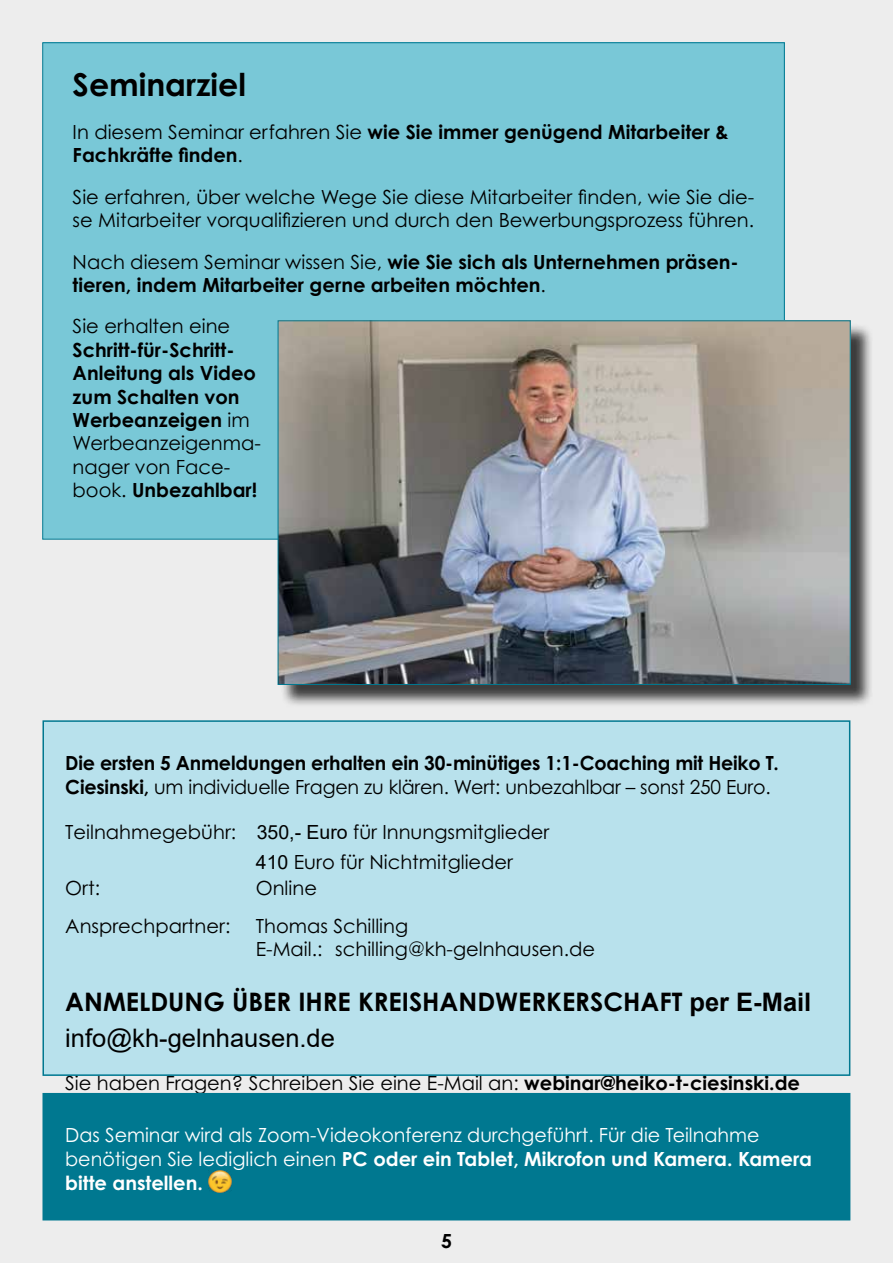
<style>
.page{position:relative;width:893px;height:1263px;background:#ededed}
.page>*{position:absolute;margin:0;border:0;box-sizing:border-box;transform-origin:0 0}
.t1{font:700 31.5px "Century Gothic Pro";color:#000}
.t2{font:700 25.5px "Century Gothic Pro";color:#000}
.t3{font:25.5px "Arial";color:#000}
.t4{font:19.5px/23.4px "Century Gothic Pro";color:#000}
.t5{font:700 19.5px/23.4px "Century Gothic Pro";color:#000}
.t6{font:19.5px/24px "Century Gothic Pro";color:#fff}
.t7{font:700 19.5px/23.4px "Century Gothic";color:#000}
.t8{font:19.5px "Century Gothic";color:#000}
.s1{font-weight:400}
.s2{font-family:"Arial"}
.s3{font-weight:700}
</style>
<div class="page">
<div style="left:43px;top:43px;width:741px;height:496px;background:#79c8d7"></div>
<div style="left:280px;top:323px;width:593px;height:384px;background:#000;opacity:.75"></div>
<img style="left:280px;top:323px;width:568px;height:360px">
<div style="left:43px;top:721px;width:807px;height:354px;background:#b8e1ec"></div>
<div style="left:42px;top:720px;width:808px;height:356px;border:2px solid #007890"></div>
<div style="left:43px;top:1094px;width:807px;height:126px;background:#007890"></div>
<img style="left:208px;top:1170px;width:23px;height:23px">
<div style="left:42px;top:1093px;width:808px;height:127px;border:2px solid #007890"></div>
<h1 class="t1" style="left:73px;top:65px;width:175px">Seminarziel</h1>
<p class="t5" style="left:73px;top:120px;width:658px"><span class="s1">In diesem Seminar erfahren Sie</span> wie Sie immer genügend Mitarbeiter &amp;<br>Fachkräfte finden<span class="s1">.</span></p>
<p class="t4" style="left:73px;top:185px;width:683px">Sie erfahren, über welche Wege Sie diese Mitarbeiter finden, wie Sie die&shy;se Mitarbeiter vorqualifizieren und durch den Bewerbungsprozess führen.</p>
<p class="t5" style="left:73px;top:250px;width:667px"><span class="s1">Nach diesem Seminar wissen Sie,</span> wie Sie sich als Unternehmen präsen&shy;tieren, indem Mitarbeiter gerne arbeiten möchten<span class="s1">.</span></p>
<p class="t8" style="left:73px;top:315px;width:159px">Sie erhalten eine</p>
<p class="t7" style="left:73px;top:338px;width:190px">Schritt-für-Schritt-<br>Anleitung als Video zum Schalten von<br>Werbeanzeigen <span class="s1">im<br>Werbeanzeigenma&shy;nager von Face&shy;book.</span> Unbezahlbar!</p>
<p class="t5" style="left:65px;top:750px;width:715px;line-height:24px">Die ersten 5 Anmeldungen erhalten ein 30-minütiges 1:1-Coaching mit Heiko T.<br>Ciesinski, <span class="s1">um individuelle Fragen zu klären. Wert: unbezahlbar – sonst 250 Euro.</span></p>
<p class="t4" style="left:65px;top:820px;width:486px">Teilnahmegebühr: <span class="s2">350,- Euro</span> für Innungsmitglieder</p>
<p class="t4" style="left:65px;top:876px;width:36px">Ort:</p>
<p class="t4" style="left:256px;top:849px;width:259px;line-height:26.1px"><span class="s2">410</span> Euro für Nichtmitglieder<br>Online</p>
<p class="t4" style="left:65px;top:914px;width:167px">Ansprechpartner:</p>
<p class="t4" style="left:256px;top:914px;width:341px">Thomas Schilling<br>E-Mail.: schilling@kh-gelnhausen.de</p>
<h2 class="t2" style="left:65px;top:985px;width:748px">ANMELDUNG ÜBER IHRE KREISHANDWERKERSCHAFT <span class="s2">per E-Mail</span></h2>
<h2 class="t3" style="left:65px;top:1020px;width:271px">info@kh-gelnhausen.de</h2>
<p class="t4" style="left:65px;top:1070px;width:736px">Sie haben Fragen? Schreiben Sie eine E-Mail an: <span class="s3">webinar@heiko-t-ciesinski.de</span></p>
<p class="t6" style="left:65px;top:1123px;width:748px">Das Seminar wird als Zoom-Videokonferenz durchgeführt. Für die Teilnahme benötigen Sie lediglich einen <span class="s3">PC oder ein Tablet, Mikrofon und Kamera. Kamera bitte anstellen.</span></p>
<p class="t5" style="left:441px;top:1228px;width:12px">5</p>
</div>
